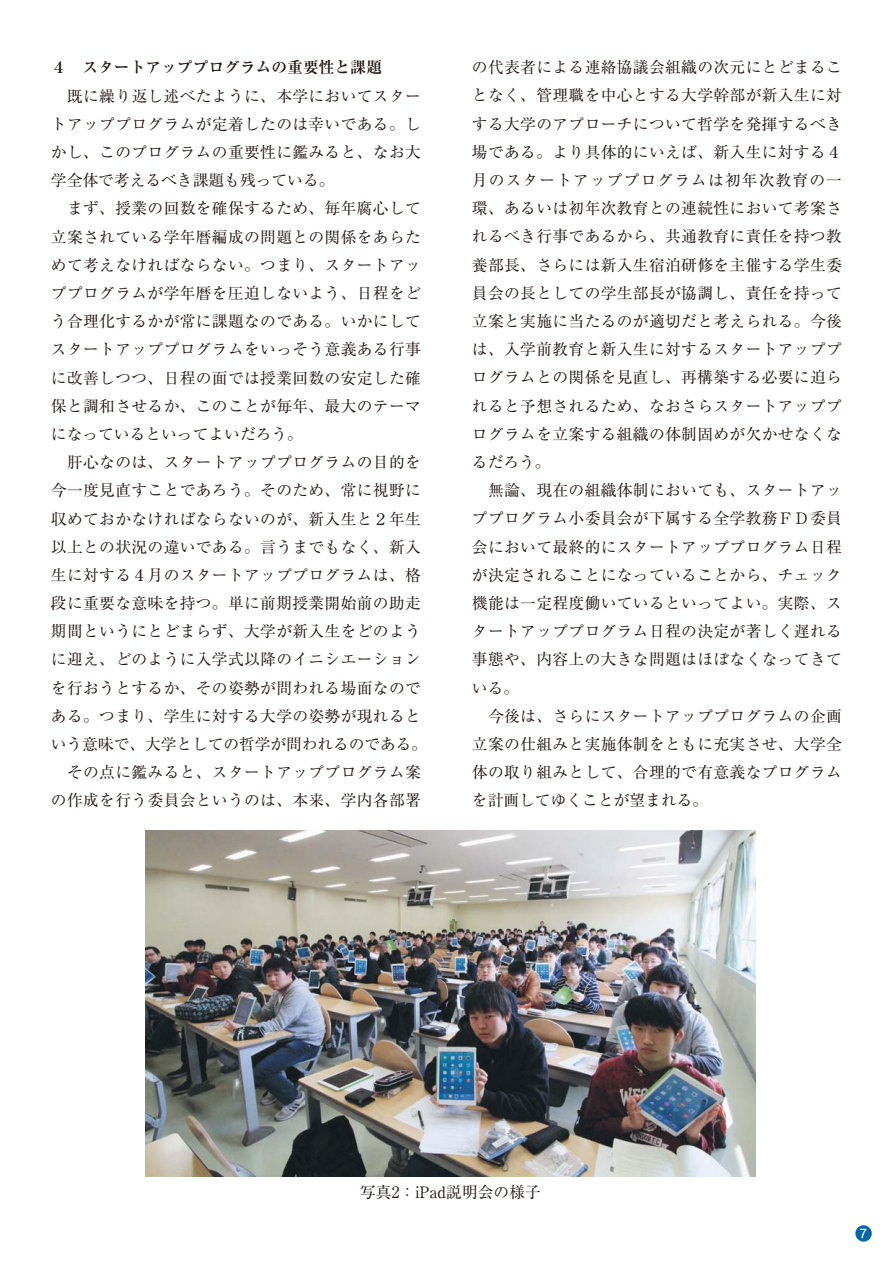
<style>
.page{position:relative;width:893px;height:1263px;background:#fff}
.page>*{position:absolute;margin:0;border:0;box-sizing:border-box;transform-origin:0 0}
.t1{font:15.75px/28.2px "Ryumin Pro Regular 90 msp RKSJ H";letter-spacing:.02em;color:#221815}
.t2{font:15.75px "Ryumin Pro Bold 90 msp RKSJ H";color:#221815}
.t3{font:15.75px "Ryumin Pro Regular 90 msp RKSJ H";color:#221815}
.t4{font:11.55px "Shin M Go Pro Medium 90 msp RKSJ H";color:#fff}
</style>
<div class="page">
<div style="left:855px;top:1225px;width:17px;height:17px;background:#0065a6;border-radius:50%"></div>
<img style="left:145px;top:830px;width:610px;height:346px">
<p class="t2" style="left:51px;top:62px;width:332px">４　スタートアッププログラムの重要性と課題</p>
<p class="t1" style="left:51px;top:84px;width:378px">　既に繰り返し述べたように、本学においてスタートアッププログラムが定着したのは幸いである。しかし、このプログラムの重要性に鑑みると、なお大学全体で考えるべき課題も残っている。<br>　まず、授業の回数を確保するため、毎年腐心して立案されている学年暦編成の問題との関係をあらためて考えなければならない。つまり、スタートアッププログラムが学年暦を圧迫しないよう、日程をどう合理化するかが常に課題なのである。いかにしてスタートアッププログラムをいっそう意義ある行事に改善しつつ、日程の面では授業回数の安定した確保と調和させるか、このことが毎年、最大のテーマになっているといってよいだろう。<br>　肝心なのは、スタートアッププログラムの目的を今一度見直すことであろう。そのため、常に視野に収めておかなければならないのが、新入生と２年生以上との状況の違いである。言うまでもなく、新入生に対する４月のスタートアッププログラムは、格段に重要な意味を持つ。単に前期授業開始前の助走期間というにとどまらず、大学が新入生をどのように迎え、どのように入学式以降のイニシエーションを行おうとするか、その姿勢が問われる場面なのである。つまり、学生に対する大学の姿勢が現れるという意味で、大学としての哲学が問われるのである。　その点に鑑みると、スタートアッププログラム案の作成を行う委員会というのは、本来、学内各部署</p>
<p class="t1" style="left:472px;top:55px;width:371px">の代表者による連絡協議会組織の次元にとどまることなく、管理職を中心とする大学幹部が新入生に対する大学のアプローチについて哲学を発揮するべき場である。より具体的にいえば、新入生に対する４月のスタートアッププログラムは初年次教育の一環、あるいは初年次教育との連続性において考案されるべき行事であるから、共通教育に責任を持つ教養部長、さらには新入生宿泊研修を主催する学生委員会の長としての学生部長が協調し、責任を持って立案と実施に当たるのが適切だと考えられる。今後は、入学前教育と新入生に対するスタートアッププログラムとの関係を見直し、再構築する必要に迫られると予想されるため、なおさらスタートアッププログラムを立案する組織の体制固めが欠かせなくなるだろう。<br>　無論、現在の組織体制においても、スタートアッププログラム小委員会が下属する全学教務ＦＤ委員会において最終的にスタートアッププログラム日程が決定されることになっていることから、チェック機能は一定程度働いているといってよい。実際、スタートアッププログラム日程の決定が著しく遅れる事態や、内容上の大きな問題はほぼなくなってきている。<br>　今後は、さらにスタートアッププログラムの企画立案の仕組みと実施体制をともに充実させ、大学全体の取り組みとして、合理的で有意義なプログラムを計画してゆくことが望まれる。</p>
<p class="t3" style="left:360px;top:1186px;width:182px">写真2：iPad説明会の様子</p>
<p class="t4" style="left:860px;top:1230px;width:9px">7</p>
</div>
